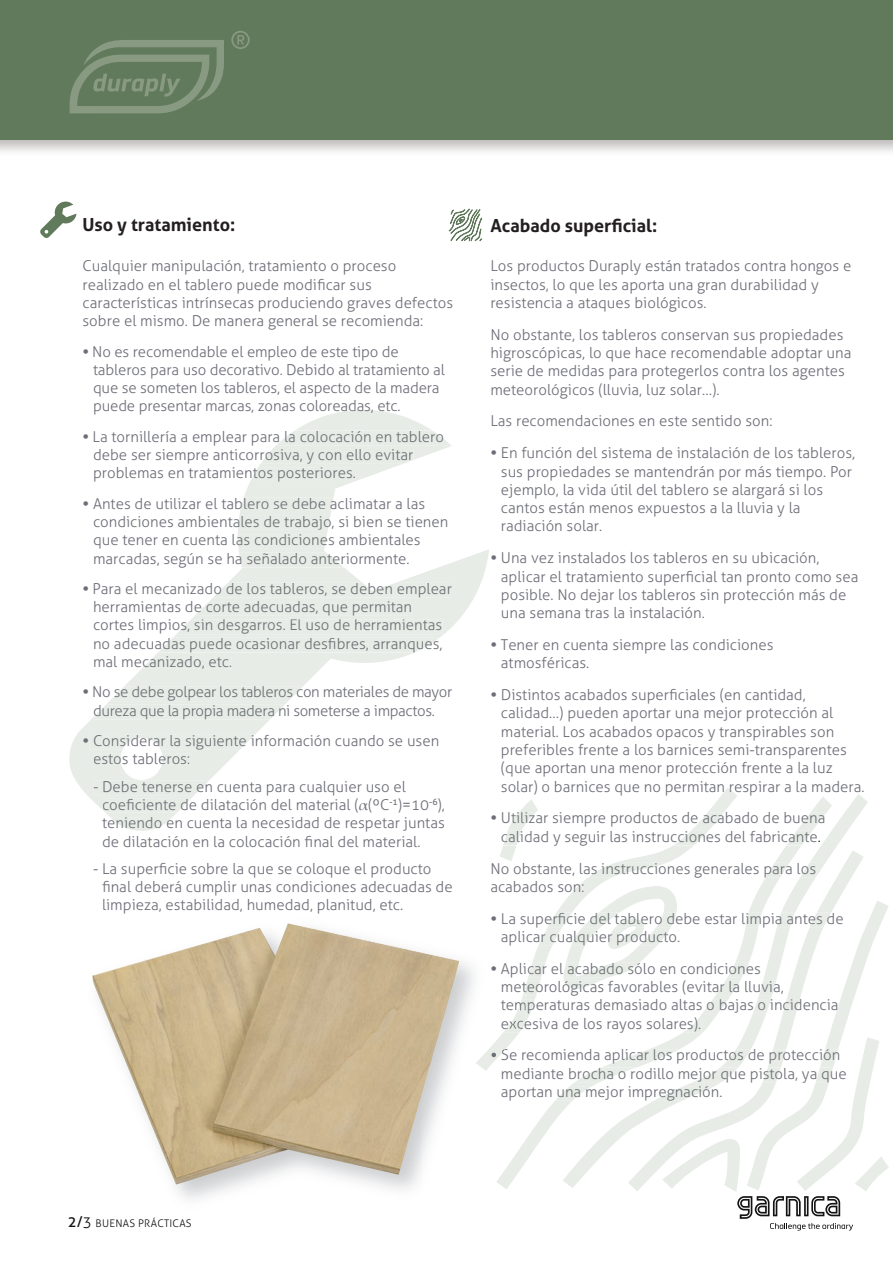
<style>
.page{position:relative;width:893px;height:1263px;background:#fff}
.page>*{position:absolute;margin:0;border:0;box-sizing:border-box;transform-origin:0 0}
.t1{font:700 18px "Aller";color:#231f20}
.t2{font:300 15px/18.3px "Aller";color:#6d6e77}
.t3{font:300 15px/18.3px "Aller";color:#6c7175}
.t4{font:300 15px "Aller";letter-spacing:-.025em;color:#6c7175}
.t5{font:300 10.5px "Aller";letter-spacing:.025em;color:#121312}
.s1{font-weight:700}
.s2{font-weight:700;color:#6d6e77}
.s3{font-family:"Palatino";font-weight:400;color:#6d6e77}
.s4{color:#6d6e77}
.s5{color:#231f20}
.s6{font-weight:400;font-size:15px}
.s7{font-size:15px}
</style>
<div class="page">
<img style="left:92px;top:923px;width:367px;height:261px">
<div style="left:0;top:0;width:893px;height:141px;background:#617a5b"></div>
<svg style="left:231px;top:31px;width:19px;height:18px"></svg>
<svg style="left:70px;top:40px;width:154px;height:73px"></svg>
<svg style="left:69px;top:415px;width:420px;height:387px"></svg>
<svg style="left:329px;top:410px;width:68px;height:5px"></svg>
<svg style="left:250px;top:431px;width:201px;height:51px"></svg>
<svg style="left:241px;top:498px;width:93px;height:11px"></svg>
<svg style="left:238px;top:516px;width:106px;height:51px;background:#eaeeea"></svg>
<svg style="left:142px;top:583px;width:310px;height:86px"></svg>
<svg style="left:94px;top:686px;width:209px;height:33px;background:#eaeeea"></svg>
<svg style="left:84px;top:735px;width:171px;height:29px"></svg>
<svg style="left:94px;top:780px;width:115px;height:51px"></svg>
<img style="left:476px;top:1047px;width:15px;height:24px">
<svg style="left:491px;top:788px;width:398px;height:442px"></svg>
<svg style="left:448px;top:208px;width:34px;height:34px"></svg>
<svg style="left:40px;top:202px;width:36px;height:36px"></svg>
<p class="t1" style="left:83px;top:213px;width:154px">Uso y tratamiento:</p>
<p class="t2" style="left:83px;top:257px;width:372px">Cualquier manipulación, tratamiento o proceso realizado en el tablero puede modificar sus características intrínsecas produciendo graves defectos sobre el mismo. De manera general se recomienda:</p>
<p class="t2" style="left:93px;top:342px;width:353px;text-indent:-10px"><span class="s1">•</span> No es recomendable el empleo de este tipo de tableros para uso decorativo. Debido al tratamiento al que se someten los tableros, el aspecto de la madera</p>
<p class="t3" style="left:83px;top:427px;width:363px"><span class="s2">•</span> La tornillería a emplear para la colocación en tablero</p>
<p class="t3" style="left:93px;top:397px;width:309px">puede presentar marcas, zonas coloreadas, etc.</p>
<p class="t3" style="left:93px;top:446px;width:322px">debe ser siempre anticorrosiva, y con ello evitar problemas en tratamientos posteriores.</p>
<p class="t3" style="left:93px;top:512px;width:357px">condiciones ambientales de trabajo, si bien se tienen que tener en cuenta las condiciones ambientales marcadas, según se ha señalado anteriormente.</p>
<p class="t3" style="left:93px;top:598px;width:351px">herramientas de corte adecuadas, que permitan cortes limpios, sin desgarros. El uso de herramientas no adecuadas puede ocasionar desfibres, arranques, mal mecanizado, etc.</p>
<p class="t4" style="left:93px;top:701px;width:343px">dureza que la propia madera ni someterse a impactos.</p>
<p class="t3" style="left:93px;top:731px;width:348px;text-indent:-10px"><span class="s1">•</span> Considerar la siguiente información cuando se usen estos tableros:</p>
<p class="t3" style="left:93px;top:777px;width:314px">- Debe tenerse en cuenta para cualquier uso el</p>
<p class="t3" style="left:102px;top:814px;width:344px">teniendo en cuenta la necesidad de respetar juntas</p>
<p class="t3" style="left:83px;top:494px;width:344px"><span class="s2">•</span> Antes de utilizar el tablero se debe aclimatar a las</p>
<p class="t3" style="left:83px;top:579px;width:371px"><span class="s2">•</span> Para el mecanizado de los tableros, se deben emplear</p>
<p class="t4" style="left:83px;top:683px;width:371px"><span class="s2">•</span> No se debe golpear los tableros con materiales de mayor</p>
<p class="t3" style="left:102px;top:795px;width:344px">coeficiente de dilatación del material (<span class="s3">α</span><span class="s4">(ºC</span><sup>-1</sup><span class="s4">)=10</span><sup>-6</sup><span class="s4">),</span></p>
<p class="t2" style="left:102px;top:832px;width:320px">de dilatación en la colocación final del material.</p>
<p class="t2" style="left:102px;top:859px;width:352px;text-indent:-9px">- La superficie sobre la que se coloque el producto final deberá cumplir unas condiciones adecuadas de limpieza, estabilidad, humedad, planitud, etc.</p>
<p class="t1" style="left:490px;top:215px;width:168px">Acabado superficial:</p>
<p class="t2" style="left:490px;top:257px;width:362px">Los productos Duraply están tratados contra hongos e insectos, lo que les aporta una gran durabilidad y resistencia a ataques biológicos.</p>
<p class="t2" style="left:490px;top:325px;width:363px">No obstante, los tableros conservan sus propiedades higroscópicas, lo que hace recomendable adoptar una serie de medidas para protegerlos contra los agentes meteorológicos (lluvia, luz solar…).</p>
<p class="t2" style="left:490px;top:412px;width:284px">Las recomendaciones en este sentido son:</p>
<p class="t2" style="left:501px;top:444px;width:356px;text-indent:-10px"><span class="s1">•</span> En función del sistema de instalación de los tableros, sus propiedades se mantendrán por más tiempo. Por ejemplo, la vida útil del tablero se alargará si los cantos están menos expuestos a la lluvia y la radiación solar.</p>
<p class="t2" style="left:501px;top:549px;width:359px;text-indent:-10px"><span class="s1">•</span> Una vez instalados los tableros en su ubicación, aplicar el tratamiento superficial tan pronto como sea posible. No dejar los tableros sin protección más de una semana tras la instalación.</p>
<p class="t2" style="left:501px;top:635px;width:274px;text-indent:-10px"><span class="s1">•</span> Tener en cuenta siempre las condiciones atmosféricas.</p>
<p class="t2" style="left:501px;top:686px;width:348px;text-indent:-10px"><span class="s1">•</span> Distintos acabados superficiales (en cantidad, calidad…) pueden aportar una mejor protección al material. Los acabados opacos y transpirables son preferibles frente a los barnices semi-transparentes (que aportan una menor protección frente a la luz</p>
<p class="t3" style="left:490px;top:809px;width:337px;text-align:center"><span class="s2">•</span> Utilizar siempre productos de acabado de buena calidad y seguir las instrucciones del fabricante<span class="s5">.</span></p>
<p class="t3" style="left:501px;top:777px;width:365px">solar) o barnices que no permitan respirar a la madera.</p>
<p class="t3" style="left:490px;top:859px;width:327px">No obstante, las instrucciones generales para los</p>
<p class="t3" style="left:490px;top:877px;width:96px">acabados son:</p>
<p class="t3" style="left:501px;top:927px;width:181px">aplicar cualquier producto.</p>
<p class="t3" style="left:490px;top:909px;width:355px"><span class="s2">•</span> La superficie del tablero debe estar limpia antes de</p>
<p class="t3" style="left:490px;top:959px;width:272px"><span class="s2">•</span> Aplicar el acabado sólo en condiciones</p>
<p class="t3" style="left:501px;top:977px;width:339px">meteorológicas favorables (evitar la lluvia, temperaturas demasiado altas o bajas o incidencia</p>
<p class="t3" style="left:501px;top:1014px;width:202px">excesiva de los rayos solares).</p>
<p class="t3" style="left:490px;top:1046px;width:351px"><span class="s2">•</span> Se recomienda aplicar los productos de protección</p>
<p class="t3" style="left:501px;top:1064px;width:347px">mediante brocha o rodillo mejor que pistola, ya que aportan una mejor impregnación.</p>
<p class="t5" style="left:68px;top:1217px;width:125px"><span class="s6">2/</span><span class="s7">3</span> BUENAS PRÁCTICAS</p>
</div>
